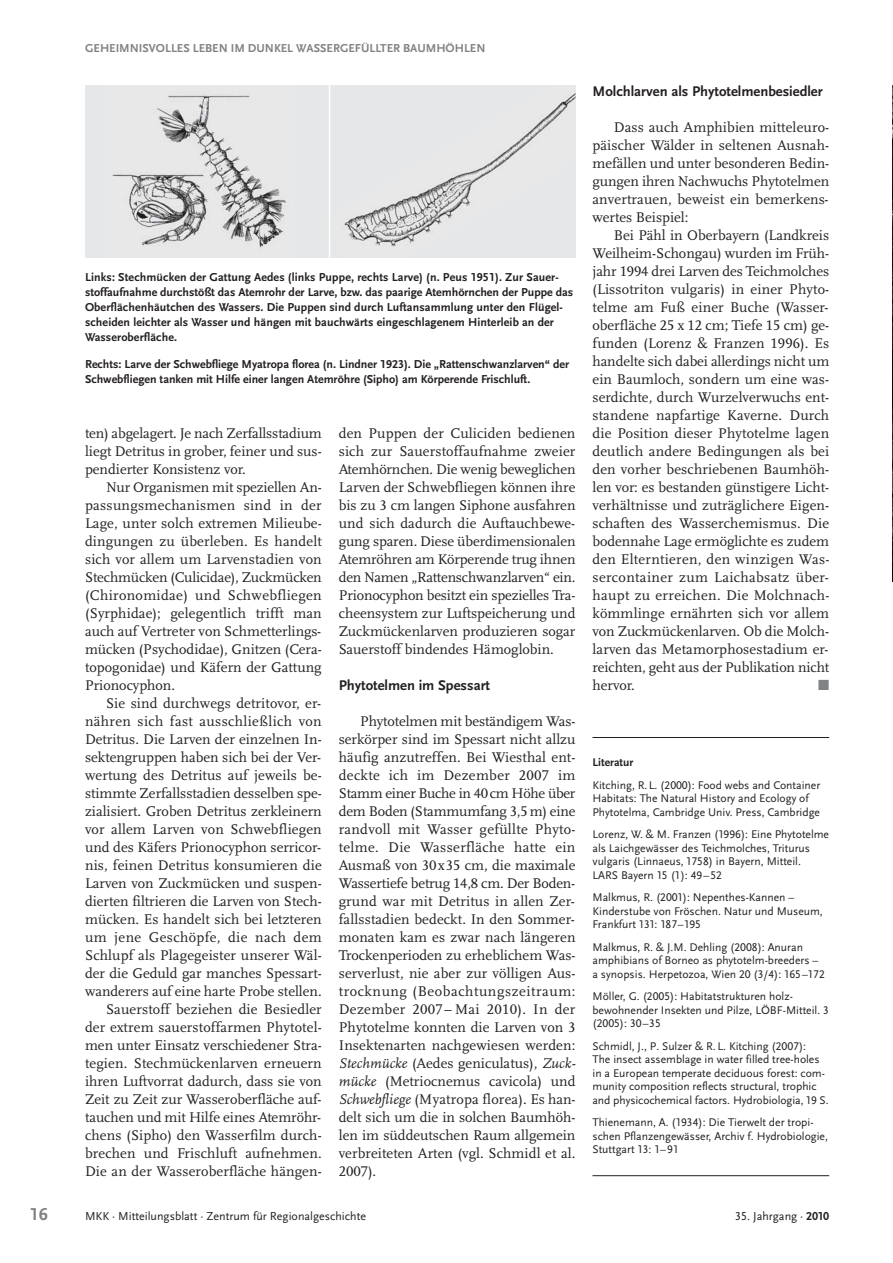
<style>
.page{position:relative;width:893px;height:1263px;background:#fff}
.page>*{position:absolute;margin:0;border:0;box-sizing:border-box;transform-origin:0 0}
.t1{font:700 18px "Scala Sans LF";color:#808284}
.t2{font:14.7px/18px "Scala LF";color:#231f20;text-align:justify}
.t3{font:700 14.7px "Scala Sans LF";color:#231f20}
.t4{font:14.7px "Zapf Dingbats";color:#808284}
.t5{font:700 12px/15px "Scala Sans LF";letter-spacing:.005em;color:#231f20}
.t6{font:12px "Scala Sans LF";color:#231f20}
.t7{font:700 12px "Scala Sans LF";color:#808284}
.t8{font:11.7px/13.5px "Scala Sans LF";color:#231f20}
.t9{font:700 11.7px "Scala Sans LF";color:#231f20}
.s1{font-style:italic}
.s2{font-weight:700}
</style>
<div class="page">
<hr style="left:592px;top:737px;width:237px;height:1px;background:#231f20">
<hr style="left:592px;top:1175px;width:237px;height:1px;background:#231f20">
<div style="left:85px;top:85px;width:245px;height:173px;background:#e6e7e8"></div>
<img style="left:112px;top:95px;width:174px;height:152px">
<img style="left:330px;top:85px;width:245px;height:173px">
<hr style="left:329px;top:85px;width:1px;height:173px;background:#fff">
<img style="left:892px;top:85px;width:1px;height:497px">
<p class="t7" style="left:85px;top:43px;width:402px">GEHEIMNISVOLLES LEBEN IM DUNKEL WASSERGEFÜLLTER BAUMHÖHLEN</p>
<p class="t5" style="left:85px;top:271px;width:490px">Links: Stechmücken der Gattung Aedes (links Puppe, rechts Larve) (n. Peus 1951). Zur Sauer&shy;stoffaufnahme durchstößt das Atemrohr der Larve, bzw. das paarige Atemhörnchen der Puppe das Oberflächenhäutchen des Wassers. Die Puppen sind durch Luftansammlung unter den Flügel&shy;scheiden leichter als Wasser und hängen mit bauchwärts eingeschlagenem Hinterleib an der Wasseroberfläche.</p>
<p class="t5" style="left:85px;top:358px;width:485px">Rechts: Larve der Schwebfliege Myatropa florea (n. Lindner 1923). Die „Rattenschwanzlarven“ der<br>Schwebfliegen tanken mit Hilfe einer langen Atemröhre (Sipho) am Körperende Frischluft.</p>
<p class="t2" style="left:85px;top:425px;width:238px">ten) abgelagert. Je nach Zerfallsstadium liegt Detritus in grober, feiner und sus&shy;pendierter Konsistenz vor.</p>
<p class="t2" style="left:85px;top:479px;width:238px;text-indent:21px">Nur Organismen mit speziellen An&shy;passungsmechanismen sind in der Lage, unter solch extremen Milieube&shy;dingungen zu überleben. Es handelt sich vor allem um Larvenstadien von Stechmücken (Culicidae), Zuckmücken (Chironomidae) und Schwebfliegen (Syrphidae); gelegentlich trifft man auch auf Vertreter von Schmetterlings&shy;mücken (Psychodidae), Gnitzen (Cera&shy;topogonidae) und Käfern der Gattung Prionocyphon.</p>
<p class="t2" style="left:85px;top:695px;width:238px;text-align:right">Sie sind durchwegs detritovor, er&shy;nähren sich fast ausschließlich von Detritus. Die Larven der einzelnen In&shy;sektengruppen haben sich bei der Ver&shy;wertung des Detritus auf jeweils be&shy;stimmte Zerfallsstadien desselben spe&shy;zialisiert. Groben Detritus zerkleinern vor allem Larven von Schwebfliegen und des Käfers Prionocyphon serricor&shy;nis, feinen Detritus konsumieren die Larven von Zuckmücken und suspen&shy;dierten filtrieren die Larven von Stech&shy;mücken. Es handelt sich bei letzteren um jene Geschöpfe, die nach dem Schlupf als Plagegeister unserer Wäl&shy;der die Geduld gar manches Spessart&shy;wanderers auf eine harte Probe stellen.<br>Sauerstoff beziehen die Besiedler der extrem sauerstoffarmen Phytotel&shy;men unter Einsatz verschiedener Stra&shy;tegien. Stechmückenlarven erneuern ihren Luftvorrat dadurch, dass sie von Zeit zu Zeit zur Wasseroberfläche auf&shy;tauchen und mit Hilfe eines Atemröhr&shy;chens (Sipho) den Wasserfilm durch&shy;brechen und Frischluft aufnehmen.<br>Die an der Wasseroberfläche hängen-</p>
<p class="t2" style="left:339px;top:425px;width:238px">den Puppen der Culiciden bedienen sich zur Sauerstoffaufnahme zweier Atemhörnchen. Die wenig beweglichen Larven der Schwebfliegen können ihre bis zu 3 cm langen Siphone ausfahren und sich dadurch die Auftauchbewe&shy;gung sparen. Diese überdimensionalen Atemröhren am Körperende trug ihnen den Namen „Rattenschwanzlarven“ ein.<br>Prionocyphon besitzt ein spezielles Tra&shy;cheensystem zur Luftspeicherung und Zuckmückenlarven produzieren sogar Sauerstoff bindendes Hämoglobin.</p>
<p class="t3" style="left:339px;top:679px;width:153px">Phytotelmen im Spessart</p>
<p class="t2" style="left:339px;top:713px;width:238px;text-indent:21px">Phytotelmen mit beständigem Was&shy;serkörper sind im Spessart nicht allzu häufig anzutreffen. Bei Wiesthal ent&shy;deckte ich im Dezember 2007 im Stamm einer Buche in 40 cm Höhe über dem Boden (Stammumfang 3,5 m) eine randvoll mit Wasser gefüllte Phyto&shy;telme. Die Wasserfläche hatte ein Ausmaß von 30x35 cm, die maximale Wassertiefe betrug 14,8 cm. Der Boden&shy;grund war mit Detritus in allen Zer&shy;fallsstadien bedeckt. In den Sommer&shy;monaten kam es zwar nach längeren Trockenperioden zu erheblichem Was&shy;serverlust, nie aber zur völligen Aus&shy;trocknung (Beobachtungszeitraum:<br>De zember 2007– Mai 2010). In der Phytotelme konnten die Larven von 3<br>Insektenarten nachgewiesen werden:<br><span class="s1">Stechmücke</span> (Aedes geniculatus), <span class="s1">Zuck&shy;mücke</span> (Metriocnemus cavicola) und <span class="s1">Schweb fliege</span> (Myatropa florea). Es han&shy;delt sich um die in solchen Baumhöh&shy;len im süddeutschen Raum allgemein verbreiteten Arten (vgl. Schmidl et al.<br>2007).</p>
<p class="t3" style="left:592px;top:85px;width:232px">Molchlarven als Phytotelmenbesiedler</p>
<p class="t2" style="left:592px;top:119px;width:238px;text-indent:21px">Dass auch Amphibien mitteleuro&shy;päischer Wälder in seltenen Ausnah&shy;mefällen und unter besonderen Bedin&shy;gungen ihren Nachwuchs Phytotelmen anvertrauen, beweist ein bemerkens&shy;wertes Beispiel:</p>
<p class="t2" style="left:592px;top:227px;width:238px;text-indent:21px">Bei Pähl in Oberbayern (Landkreis Weilheim-Schongau) wurden im Früh&shy;jahr 1994 drei Larven des Teichmolches (Lissotriton vulgaris) in einer Phyto&shy;telme am Fuß einer Buche (Wasser&shy;oberfläche 25 x 12 cm; Tiefe 15 cm) ge&shy;funden (Lorenz &amp; Franzen 1996). Es handelte sich dabei allerdings nicht um ein Baumloch, sondern um eine was&shy;serdichte, durch Wurzelverwuchs ent&shy;standene napfartige Kaverne. Durch die Position dieser Phytotelme lagen deutlich andere Bedingungen als bei den vorher beschriebenen Baumhöh&shy;len vor: es bestanden günstigere Licht&shy;verhältnisse und zuträglichere Eigen&shy;schaften des Wasserchemismus. Die bodennahe Lage ermöglichte es zudem den Elterntieren, den winzigen Was&shy;sercontainer zum Laichabsatz über&shy;haupt zu erreichen. Die Molchnach&shy;kömmlinge ernährten sich vor allem von Zuckmückenlarven. Ob die Molch&shy;larven das Metamorphosestadium er&shy;reichten, geht aus der Publikation nicht hervor.</p>
<p class="t4" style="left:818px;top:678px;width:13px">■</p>
<p class="t9" style="left:592px;top:758px;width:42px">Literatur</p>
<p class="t8" style="left:592px;top:779px;width:229px">Kitching, R.L. (2000): Food webs and Container<br>Habitats: The Natural History and Ecology of<br>Phytotelma, Cambridge Univ. Press, Cambridge</p>
<p class="t8" style="left:592px;top:829px;width:238px">Lorenz, W. &amp; M. Franzen (1996): Eine Phytotelme als Laichgewässer des Teichmolches, Triturus vulgaris (Linnaeus, 1758) in Bayern, Mitteil.<br>LARS Bayern 15 (1): 49–52</p>
<p class="t8" style="left:592px;top:892px;width:232px">Malkmus, R. (2001): Nepenthes-Kannen –<br>Kinderstube von Fröschen. Natur und Museum,<br>Frankfurt 131: 187–195</p>
<p class="t8" style="left:592px;top:941px;width:234px">Malkmus, R. &amp; J.M. Dehling (2008): Anuran amphibians of Borneo as phytotelm-breeders – a synopsis. Herpetozoa, Wien 20 (3/4): 165–172</p>
<p class="t8" style="left:592px;top:991px;width:238px">Möller, G. (2005): Habitatstrukturen holz&shy;bewohnender Insekten und Pilze, LÖBF-Mitteil. 3 (2005): 30–35</p>
<p class="t8" style="left:592px;top:1040px;width:238px">Schmidl, J., P. Sulzer &amp; R. L. Kitching (2007):<br>The insect assemblage in water filled tree-holes in a European temperate deciduous forest: com&shy;munity composition reflects structural, trophic and physicochemical factors. Hydrobiologia, 19 S.</p>
<p class="t8" style="left:592px;top:1117px;width:237px">Thienemann, A. (1934): Die Tierwelt der tropi&shy;schen Pflanzengewässer, Archiv f. Hydrobiologie,<br>Stuttgart 13: 1–91</p>
<p class="t1" style="left:30px;top:1207px;width:19px">16</p>
<p class="t6" style="left:85px;top:1211px;width:282px">MKK · Mitteilungsblatt · Zentrum für Regionalgeschichte</p>
<p class="t6" style="left:735px;top:1211px;width:96px">35. Jahrgang · <span class="s2">2010</span></p>
</div>
